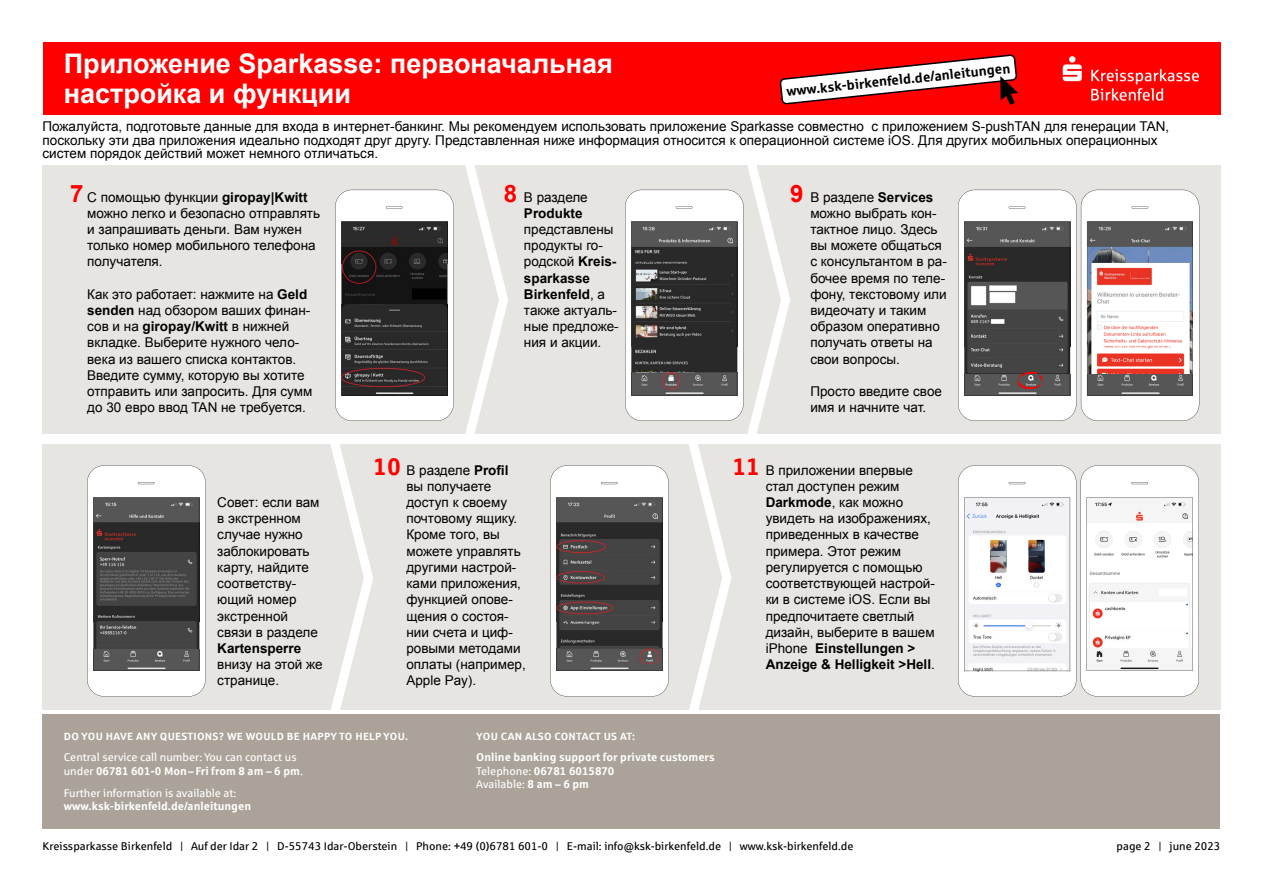
<style>
.page{position:relative;width:1263px;height:893px;background:#fff}
.page>*{position:absolute;margin:0;border:0;box-sizing:border-box;transform-origin:0 0}
.t1{font:700 27px/30px "Arial";color:#fff}
.t2{font:13.5px/16.2px "Arial";color:#000}
.t3{font:700 13.5px "Sparkasse Rg";color:#000}
.t4{font:700 13.5px "Arial";color:#000}
.t5{font:11.25px "Sparkasse Rg";color:#000}
.t6{font:700 11.25px/13.5px "Sparkasse Rg";color:#fff}
.t7{font:11.25px/13.5px "Sparkasse Rg";color:#fff}
.t8{font:700 10.5px "Sparkasse Rg";letter-spacing:.025em;color:#fff}
.s1{font-weight:700;font-size:24px;color:#f00}
.s2{font-weight:700}
.s3{font-family:"Sparkasse Rg";font-weight:700;font-size:24px;color:#f00}
.s4{font-weight:400}
</style>
<div class="page">
<div style="left:43px;top:166px;width:1178px;height:544px;background:#e7e5e1"></div>
<div style="left:43px;top:43px;width:1177px;height:72px;background:#f00"></div>
<div style="left:28px;top:434px;width:1225px;height:9px;background:#fff"></div>
<svg style="left:465px;top:165px;width:43px;height:269px"></svg>
<svg style="left:330px;top:443px;width:43px;height:267px"></svg>
<svg style="left:87px;top:465px;width:119px;height:231px;background:#807f7f"></svg>
<svg style="left:958px;top:465px;width:241px;height:231px;background:#f1f0f0"></svg>
<svg style="left:335px;top:190px;width:119px;height:231px;background:#6c6a6a"></svg>
<svg style="left:958px;top:190px;width:241px;height:231px;background:#aaa2a2"></svg>
<svg style="left:550px;top:165px;width:240px;height:545px"></svg>
<div style="left:43px;top:714px;width:1177px;height:115px;background:#aba399"></div>
<svg style="left:779px;top:54px;width:239px;height:51px"></svg>
<img style="left:1062px;top:56px;width:137px;height:45px">
<h1 class="t1" style="left:64px;top:50px;width:550px">Приложение Sparkasse: первоначальная настройка и функции</h1>
<p class="t2" style="left:43px;top:120px;width:1128px;line-height:13.5px">Пожалуйста, подготовьте данные для входа в интернет-банкинг. Мы рекомендуем использовать приложение Sparkasse совместно с приложением S-pushTAN для генерации TAN, поскольку эти два приложения идеально подходят друг другу. Представленная ниже информация относится к операционной системе iOS. Для других мобильных операционных систем порядок действий может немного отличаться.</p>
<p class="t3" style="left:786px;top:83px;width:226px;rotate:-6deg">www.ksk-birkenfeld.de/anleitungen</p>
<p class="t2" style="left:87px;top:189px;width:234px;text-indent:-17px"><span class="s1">7</span> С помощью функции <span class="s2">giropay|Kwitt </span>можно легко и безопасно отправлять и запрашивать деньги. Вам нужен только номер мобильного телефона получателя.</p>
<p class="t2" style="left:87px;top:286px;width:227px">Как это работает: нажмите на <span class="s2">Geld senden</span> над обзором ваших финан&shy;сов и на <span class="s2">giropay/Kwitt</span> в нижней вкладке. Выберите нужного чело&shy;века из вашего списка контактов.<br>Введите сумму, которую вы хотите отправить или запросить. Для сумм до 30 евро ввод TAN не требуется.</p>
<p class="t2" style="left:217px;top:494px;width:104px">Совет: если вам в экстренном случае нужно заблокировать карту, найдите соответству&shy;ющий номер экстренной связи в разделе</p>
<p class="t4" style="left:217px;top:639px;width:86px">Kartensperre</p>
<p class="t2" style="left:217px;top:656px;width:107px">внизу на этой же странице.</p>
<p class="t2" style="left:524px;top:189px;width:65px;text-indent:-20px"><span class="s1">8</span> В разделе<br><span class="s2">Produkte</span></p>
<p class="t2" style="left:524px;top:221px;width:96px">представлены продукты го&shy;родской <span class="s2">Kreis&shy;sparkasse<br>Birkenfeld</span>, а также актуаль&shy;ные предложе&shy;ния и акции.</p>
<p class="t2" style="left:810px;top:189px;width:138px;text-indent:-20px"><span class="s1">9</span> В разделе <span class="s2">Services </span>можно выбрать кон&shy;тактное лицо. Здесь вы можете общаться с консультантом в ра&shy;бочее время по теле&shy;фону, текстовому или видеочату и таким образом оперативно получать ответы на свои вопросы.</p>
<p class="t2" style="left:810px;top:383px;width:133px">Просто введите свое имя и начните чат.</p>
<p class="t2" style="left:406px;top:462px;width:121px;text-indent:-33px"><span class="s3">10</span> В разделе <span class="s2">Profil </span>вы получаете доступ к своему почтовому ящику.<br>Кроме того, вы можете управлять другими настрой&shy;ками приложения, функцией опове&shy;щения о состоя&shy;нии счета и циф&shy;ровыми методами оплаты (например,<br>Apple Pay).</p>
<p class="t2" style="left:766px;top:462px;width:171px;text-indent:-33px"><span class="s3">11</span> В приложении впервые стал доступен режим<br><span class="s2">Darkmode</span>, как можно увидеть на изображениях, приведенных в качестве примера. Этот режим регулируется с помощью соответствующей настрой&shy;ки в системе iOS. Если вы предпочитаете светлый дизайн, выберите в вашем iPhone <span class="s2">Einstellungen &gt;<br>Anzeige &amp; Helligkeit &gt;Hell</span>.</p>
<p class="t8" style="left:64px;top:730px;width:346px">DO YOU HAVE ANY QUESTIONS? WE WOULD BE HAPPY TO HELP YOU.</p>
<p class="t7" style="left:64px;top:750px;width:241px">Central service call number: You can contact us under <span class="s2">06781 601-0 Mon – Fri from 8 am – 6 pm</span>.</p>
<p class="t7" style="left:64px;top:786px;width:174px">Further information is available at:</p>
<p class="t6" style="left:64px;top:799px;width:189px">www.ksk-birkenfeld.de/anleitungen</p>
<p class="t8" style="left:476px;top:730px;width:160px">YOU CAN ALSO CONTACT US AT:</p>
<p class="t6" style="left:476px;top:750px;width:240px">Online banking support for private customers<br><span class="s4">Telephone:</span> 06781 6015870<br><span class="s4">Available:</span> 8 am – 6 pm</p>
<p class="t5" style="left:43px;top:839px;width:812px">Kreissparkasse Birkenfeld | Auf der Idar 2 | D-55743 Idar-Oberstein | Phone: +49 (0)6781 601-0 | E-mail: info@ksk-birkenfeld.de | www.ksk-birkenfeld.de</p>
<p class="t5" style="left:1116px;top:839px;width:105px">page 2 | june 2023</p>
</div>
